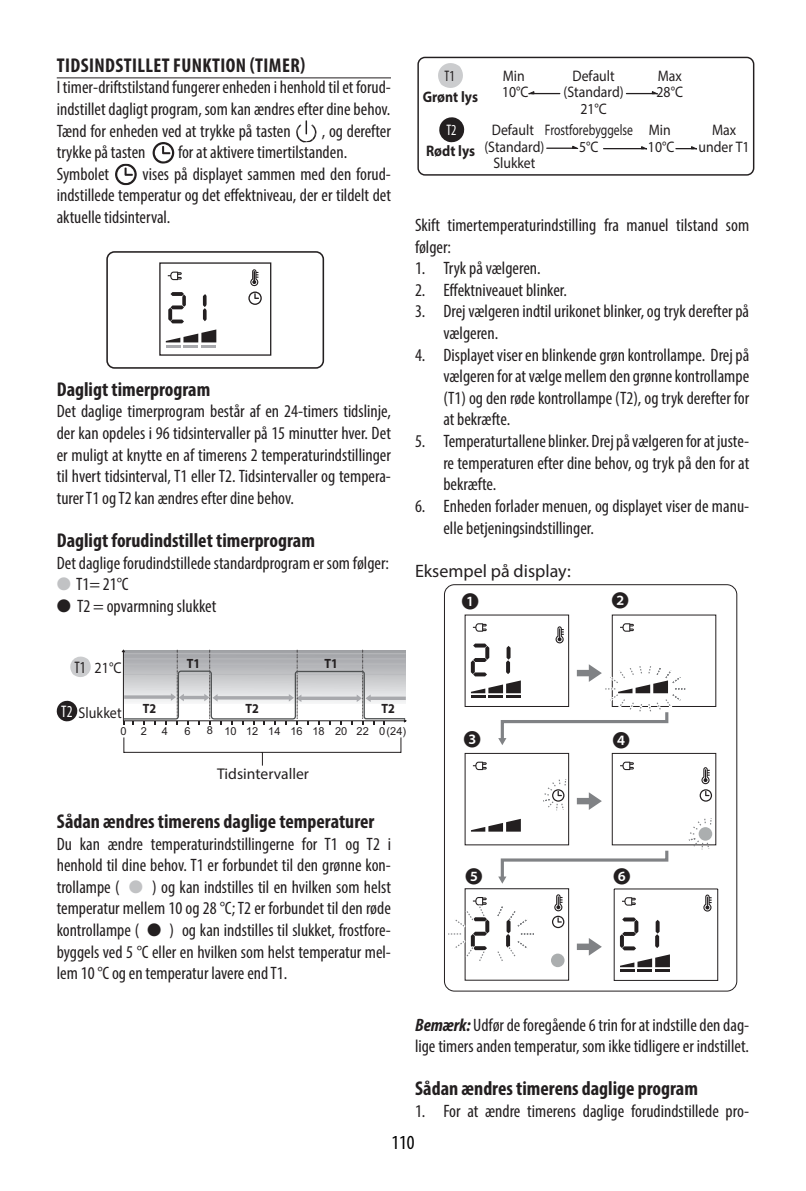
<style>
.page{position:relative;width:806px;height:1191px;background:#fff}
.page>*{position:absolute;margin:0;border:0;box-sizing:border-box;transform-origin:0 0}
.t1{font:700 condensed 20px "Myriad Pro";color:#231f20}
.t2{font:700 condensed 20px "Myriad Pro";letter-spacing:.02em;color:#231f20}
.t3{font:condensed 20px "Myriad Pro";color:#000}
.t4{font:condensed 18px/21.6px "Myriad Pro";color:#231f20}
.t5{font:18px "Myriad Pro";color:#231f20}
.t6{font:17.8px "Koz Go Pr 6 N Regular 90 pv RKSJ H";color:#231f20}
.t7{font:17.6px "Koz Go Pr 6 N Regular 90 pv RKSJ H";color:#231f20}
.t8{font:condensed 16.8px "Myriad Pro";color:#231f20;scale:.9 1}
.t9{font:15.6px "Myriad Pro";color:#231f20}
.t10{font:15.6px "Myriad Pro";color:#231f20;scale:.9 1}
.t11{font:15.2px/16.6px "Myriad Pro";color:#231f20;scale:.9 1}
.t12{font:15.2px/16.6px "Myriad Pro";color:#231f20;text-align:center;scale:.76 1}
.t13{font:700 15.2px "Myriad Pro";color:#231f20;scale:.9 1}
.t14{font:condensed 15.2px "Myriad Pro";color:#231f20;scale:.9 1}
.t15{font:condensed 15.2px "Myriad Pro";color:#fff;scale:.9 1}
.t16{font:700 13.4px "Myriad Pro";color:#231f20;scale:.9 1}
.t17{font:11px "Arial";color:#231f20}
.s1{color:#c1c2c4}
.s2{font-stretch:condensed;font-size:16.8px;color:#fff}
.s3{font-weight:700;font-style:italic}
</style>
<div class="page">
<hr style="left:57px;top:77px;width:334px;height:1px;background:#231f20">
<svg style="left:296px;top:120px;width:20px;height:22px"></svg>
<svg style="left:152px;top:142px;width:22px;height:22px"></svg>
<svg style="left:115px;top:164px;width:22px;height:21px"></svg>
<svg style="left:168px;top:272px;width:14px;height:8px"></svg>
<svg style="left:166px;top:329px;width:50px;height:18px"></svg>
<svg style="left:248px;top:269px;width:13px;height:36px"></svg>
<svg style="left:168px;top:292px;width:18px;height:31px"></svg>
<svg style="left:203px;top:294px;width:3px;height:27px"></svg>
<div style="left:106px;top:251px;width:218px;height:118px;border:2px solid #231f20;border-radius:7px"></div>
<div style="left:159px;top:262px;width:112px;height:94px;border:1px solid #231f20"></div>
<svg style="left:121px;top:649px;width:285px;height:75px"></svg>
<svg style="left:123px;top:737px;width:1px;height:16px"></svg>
<svg style="left:400px;top:737px;width:1px;height:16px"></svg>
<hr style="left:124px;top:752px;width:276px;height:1px;background:#231f20">
<svg style="left:262px;top:753px;width:1px;height:12px"></svg>
<svg style="left:70px;top:656px;width:21px;height:21px"></svg>
<svg style="left:57px;top:700px;width:21px;height:22px"></svg>
<svg style="left:438px;top:63px;width:25px;height:25px"></svg>
<svg style="left:439px;top:117px;width:26px;height:26px"></svg>
<svg style="left:528px;top:91px;width:31px;height:4px"></svg>
<svg style="left:626px;top:91px;width:32px;height:4px"></svg>
<svg style="left:546px;top:145px;width:32px;height:4px"></svg>
<hr style="left:603px;top:148px;width:40px;height:1px;background:#231f20">
<svg style="left:640px;top:146px;width:7px;height:4px"></svg>
<svg style="left:675px;top:146px;width:22px;height:4px"></svg>
<div style="left:417px;top:57px;width:337px;height:119px;border:1px solid #231f20;border-radius:7px"></div>
<div style="left:443px;top:584px;width:293px;height:407px;border:1px solid #231f20;border-radius:10px"></div>
<div style="left:464px;top:753px;width:104px;height:92px;border:1px solid #231f20"></div>
<div style="left:611px;top:753px;width:104px;height:92px;border:1px solid #231f20"></div>
<svg style="left:470px;top:623px;width:216px;height:122px"></svg>
<svg style="left:448px;top:761px;width:270px;height:220px"></svg>
<p class="t2" style="left:57px;top:53px;width:250px">TIDSINDSTILLET FUNKTION (TIMER)</p>
<p class="t4" style="left:57px;top:76px;width:335px">I timer-driftstilstand fungerer enheden i henhold til et forud&shy;indstillet dagligt program, som kan ændres efter dine behov.</p>
<p class="t4" style="left:57px;top:120px;width:235px">Tænd for enheden ved at trykke på tasten</p>
<p class="t4" style="left:321px;top:120px;width:71px">, og derefter</p>
<p class="t4" style="left:57px;top:141px;width:90px">trykke på tasten</p>
<p class="t4" style="left:178px;top:141px;width:170px">for at aktivere timertilstanden.</p>
<p class="t4" style="left:57px;top:163px;width:54px">Symbolet</p>
<p class="t4" style="left:57px;top:163px;width:335px;text-align:justify;text-indent:86px">vises på displayet sammen med den forud&shy;indstillede temperatur og det effektniveau, der er tildelt det aktuelle tidsinterval.</p>
<p class="t1" style="left:57px;top:377px;width:155px">Dagligt timerprogram</p>
<p class="t4" style="left:57px;top:400px;width:335px;text-align:justify">Det daglige timerprogram består af en 24-timers tidslinje, der kan opdeles i 96 tidsintervaller på 15 minutter hver. Det er muligt at knytte en af timerens 2 temperaturindstillinger til hvert tidsinterval, T1 eller T2. Tidsintervaller og tempera&shy;turer T1 og T2 kan ændres efter dine behov.</p>
<p class="t1" style="left:57px;top:528px;width:259px">Dagligt forudindstillet timerprogram</p>
<p class="t4" style="left:57px;top:552px;width:333px">Det daglige forudindstillede standardprogram er som følger:</p>
<p class="t4" style="left:57px;top:573px;width:73px"><span class="s1">●</span> T1= 21°C</p>
<p class="t4" style="left:57px;top:595px;width:161px">● T2 = opvarmning slukket</p>
<p class="t14" style="left:444px;top:67px;width:13px">T1</p>
<p class="t13" style="left:422px;top:87px;width:63px">Grønt lys</p>
<p class="t11" style="left:501px;top:67px;width:31px">Min<br>10°C</p>
<p class="t11" style="left:563px;top:67px;width:68px;text-align:center">Default (Standard)<br>21°C</p>
<p class="t11" style="left:656px;top:67px;width:31px">Max<br>28°C</p>
<p class="t11" style="left:484px;top:122px;width:68px;text-align:center">Default (Standard)<br>Slukket</p>
<p class="t12" style="left:544px;top:122px;width:118px">Frostforebyggelse<br>5°C</p>
<p class="t11" style="left:647px;top:121px;width:31px">Min<br>10°C</p>
<p class="t15" style="left:446px;top:121px;width:13px">T2</p>
<p class="t11" style="left:698px;top:122px;width:58px;text-align:center">Max under T1</p>
<p class="t13" style="left:426px;top:141px;width:56px">Rødt lys</p>
<p class="t4" style="left:415px;top:214px;width:335px">Skift timertemperaturindstilling fra manuel tilstand som følger:</p>
<p class="t4" style="left:415px;top:257px;width:127px">1. Tryk på vælgeren.</p>
<p class="t4" style="left:415px;top:279px;width:153px">2. Effektniveauet blinker.</p>
<p class="t4" style="left:443px;top:300px;width:307px;text-indent:-28px">3. Drej vælgeren indtil urikonet blinker, og tryk derefter på vælgeren.</p>
<p class="t4" style="left:443px;top:344px;width:307px;text-align:justify;text-indent:-28px">4. Displayet viser en blinkende grøn kontrollampe. Drej på vælgeren for at vælge mellem den grønne kontrollampe (T1) og den røde kontrollampe (T2), og tryk derefter for at bekræfte.</p>
<p class="t4" style="left:443px;top:430px;width:307px;text-align:justify;text-indent:-28px">5. Temperaturtallene blinker. Drej på vælgeren for at juste&shy;re temperaturen efter dine behov, og tryk på den for at bekræfte.</p>
<p class="t4" style="left:443px;top:495px;width:307px;text-indent:-28px">6. Enheden forlader menuen, og displayet viser de manu&shy;elle betjeningsindstillinger.</p>
<p class="t5" style="left:415px;top:559px;width:157px">Eksempel på display:</p>
<p class="t7" style="left:461px;top:591px;width:19px">❶</p>
<p class="t7" style="left:611px;top:591px;width:19px">❷</p>
<p class="t16" style="left:187px;top:655px;width:16px">T1</p>
<p class="t16" style="left:324px;top:655px;width:16px">T1</p>
<p class="t8" style="left:75px;top:657px;width:14px">T1</p>
<p class="t10" style="left:95px;top:658px;width:31px">21°C</p>
<p class="t10" style="left:61px;top:703px;width:68px"><span class="s2">T2</span> Slukket</p>
<p class="t16" style="left:143px;top:699px;width:16px">T2</p>
<p class="t16" style="left:245px;top:699px;width:16px">T2</p>
<p class="t16" style="left:381px;top:699px;width:16px">T2</p>
<p class="t17" style="left:162px;top:723px;width:8px">4</p>
<p class="t17" style="left:207px;top:723px;width:201px">8 10 12 14 16 18 20 22 0(24)</p>
<p class="t17" style="left:120px;top:724px;width:8px">0</p>
<p class="t17" style="left:141px;top:723px;width:8px">2</p>
<p class="t17" style="left:184px;top:723px;width:8px">6</p>
<p class="t9" style="left:217px;top:763px;width:93px">Tidsintervaller</p>
<p class="t1" style="left:57px;top:809px;width:319px">Sådan ændres timerens daglige temperaturer</p>
<p class="t4" style="left:57px;top:832px;width:335px;text-align:justify">Du kan ændre temperaturindstillingerne for T1 og T2 i henhold til dine behov. T1 er forbundet til den grønne kon&shy;trollampe ( <span class="s1">●</span> ) og kan indstilles til en hvilken som helst temperatur mellem 10 og 28 °C; T2 er forbundet til den røde kontrollampe ( ● ) og kan indstilles til slukket, frostfore&shy;byggels ved 5 °C eller en hvilken som helst temperatur mel&shy;lem 10 °C og en temperatur lavere end T1.</p>
<p class="t6" style="left:463px;top:730px;width:19px">❸</p>
<p class="t6" style="left:612px;top:730px;width:19px">❹</p>
<p class="t7" style="left:465px;top:866px;width:19px">❺</p>
<p class="t7" style="left:612px;top:866px;width:19px">❻</p>
<p class="t4" style="left:415px;top:1013px;width:335px"><span class="s3">Bemærk:</span> Udfør de foregående 6 trin for at indstille den dag&shy;lige timers anden temperatur, som ikke tidligere er indstillet.</p>
<p class="t1" style="left:415px;top:1076px;width:284px">Sådan ændres timerens daglige program</p>
<p class="t4" style="left:415px;top:1100px;width:335px">1. For at ændre timerens daglige forudindstillede pro-</p>
<p class="t3" style="left:391px;top:1130px;width:25px">110</p>
</div>
